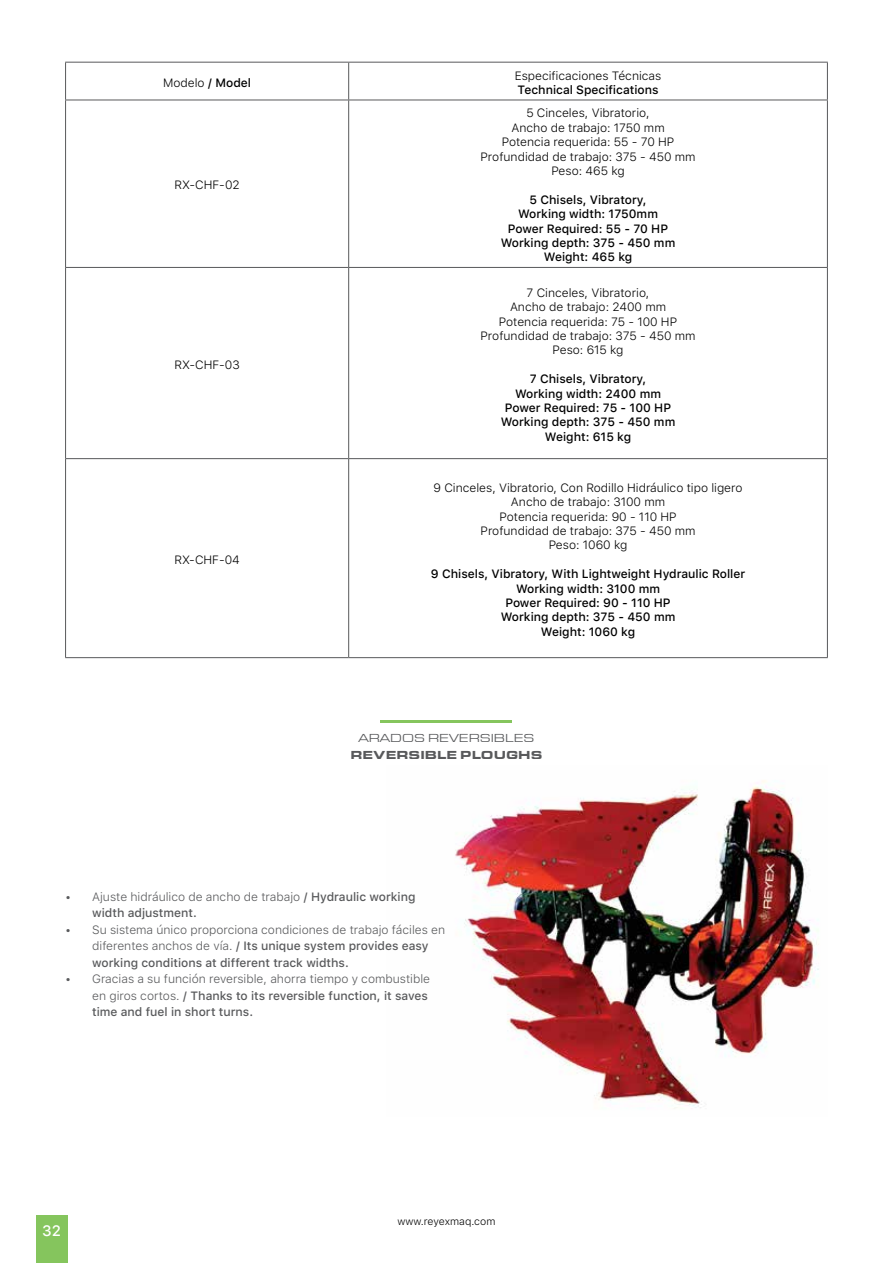
<style>
.page{position:relative;width:893px;height:1263px;background:#fff}
.page>*{position:absolute;margin:0;border:0;box-sizing:border-box;transform-origin:0 0}
.t1{font:500 15px "SFUI Text";color:#fff}
.t2{font:300 12px/14.4px "SFUI Text";color:#000;text-align:center}
.t3{font:300 12px/16.5px "SFUI Text";color:#58595b}
.t4{font:500 12px/14.4px "SFUI Text";color:#000;text-align:center}
.t5{font:12px "Eurostile Extended";color:#58595b}
.t6{font:900 12px "Eurostile Extended";color:#58595b}
.t7{font:300 10.5px "SFUI Text";color:#000}
.s1{font-weight:500}
</style>
<div class="page">
<div style="left:36px;top:1215px;width:32px;height:48px;background:#85c55d"></div>
<img style="left:455px;top:780px;width:364px;height:329px">
<hr style="left:65px;top:62px;width:284px;height:1px;background:#58595b">
<hr style="left:65px;top:63px;width:1px;height:37px;background:#58595b">
<hr style="left:349px;top:62px;width:479px;height:1px;background:#58595b">
<hr style="left:348px;top:63px;width:1px;height:37px;background:#58595b">
<hr style="left:827px;top:63px;width:1px;height:37px;background:#58595b">
<hr style="left:65px;top:100px;width:284px;height:1px;background:#58595b">
<hr style="left:65px;top:100px;width:1px;height:167px;background:#58595b">
<hr style="left:349px;top:100px;width:479px;height:1px;background:#58595b">
<hr style="left:348px;top:100px;width:1px;height:167px;background:#58595b">
<hr style="left:827px;top:100px;width:1px;height:167px;background:#58595b">
<hr style="left:65px;top:267px;width:284px;height:1px;background:#58595b">
<hr style="left:65px;top:268px;width:1px;height:190px;background:#58595b">
<hr style="left:349px;top:267px;width:479px;height:1px;background:#58595b">
<hr style="left:348px;top:268px;width:1px;height:190px;background:#58595b">
<hr style="left:827px;top:268px;width:1px;height:190px;background:#58595b">
<hr style="left:65px;top:458px;width:284px;height:1px;background:#58595b">
<hr style="left:65px;top:459px;width:1px;height:198px;background:#58595b">
<hr style="left:349px;top:458px;width:479px;height:1px;background:#58595b">
<hr style="left:348px;top:459px;width:1px;height:198px;background:#58595b">
<hr style="left:827px;top:459px;width:1px;height:198px;background:#58595b">
<hr style="left:65px;top:657px;width:284px;height:1px;background:#58595b">
<hr style="left:349px;top:657px;width:479px;height:1px;background:#58595b">
<hr style="left:381px;top:720px;width:131px;height:3px;background:#85c55d">
<p class="t2" style="left:163px;top:75px;width:90px">Modelo <span class="s1">/ Model</span></p>
<p class="t2" style="left:175px;top:178px;width:67px">RX-CHF-02</p>
<p class="t2" style="left:174px;top:357px;width:67px">RX-CHF-03</p>
<p class="t2" style="left:174px;top:552px;width:67px">RX-CHF-04</p>
<p class="t2" style="left:515px;top:68px;width:148px">Especificaciones Técnicas</p>
<p class="t4" style="left:518px;top:82px;width:142px">Technical Specifications</p>
<p class="t2" style="left:480px;top:106px;width:217px">5 Cinceles, Vibratorio,<br>Ancho de trabajo: 1750 mm<br>Potencia requerida: 55 - 70 HP<br>Profundidad de trabajo: 375 - 450 mm<br>Peso: 465 kg</p>
<p class="t4" style="left:501px;top:192px;width:176px">5 Chisels, Vibratory,<br>Working width: 1750mm<br>Power Required: 55 - 70 HP<br>Working depth: 375 - 450 mm<br>Weight: 465 kg</p>
<p class="t2" style="left:480px;top:285px;width:217px">7 Cinceles, Vibratorio,<br>Ancho de trabajo: 2400 mm<br>Potencia requerida: 75 - 100 HP<br>Profundidad de trabajo: 375 - 450 mm<br>Peso: 615 kg</p>
<p class="t4" style="left:501px;top:371px;width:176px">7 Chisels, Vibratory,<br>Working width: 2400 mm<br>Power Required: 75 - 100 HP<br>Working depth: 375 - 450 mm<br>Weight: 615 kg</p>
<p class="t2" style="left:434px;top:480px;width:310px">9 Cinceles, Vibratorio, Con Rodillo Hidráulico tipo ligero<br>Ancho de trabajo: 3100 mm<br>Potencia requerida: 90 - 110 HP<br>Profundidad de trabajo: 375 - 450 mm<br>Peso: 1060 kg</p>
<p class="t4" style="left:431px;top:566px;width:316px">9 Chisels, Vibratory, With Lightweight Hydraulic Roller<br>Working width: 3100 mm<br>Power Required: 90 - 110 HP<br>Working depth: 375 - 450 mm<br>Weight: 1060 kg</p>
<p class="t5" style="left:358px;top:732px;width:178px">ARADOS REVERSIBLES</p>
<p class="t6" style="left:350px;top:747px;width:194px">REVERSIBLE PLOUGHS</p>
<p class="t3" style="left:92px;top:888px;width:325px;text-indent:-27px">• Ajuste hidráulico de ancho de trabajo <span class="s1">/ Hydraulic working width adjustment.</span></p>
<p class="t3" style="left:92px;top:921px;width:354px;text-indent:-27px">• Su sistema único proporciona condiciones de trabajo fáciles en diferentes anchos de vía. <span class="s1">/ Its unique system provides easy working conditions at different track widths.</span></p>
<p class="t3" style="left:92px;top:970px;width:339px;text-indent:-27px">• Gracias a su función reversible, ahorra tiempo y combustible en giros cortos. <span class="s1">/ Thanks to its reversible function, it saves time and fuel in short turns.</span></p>
<p class="t1" style="left:42px;top:1219px;width:20px">32</p>
<p class="t7" style="left:397px;top:1214px;width:99px">www.reyexmaq.com</p>
</div>
